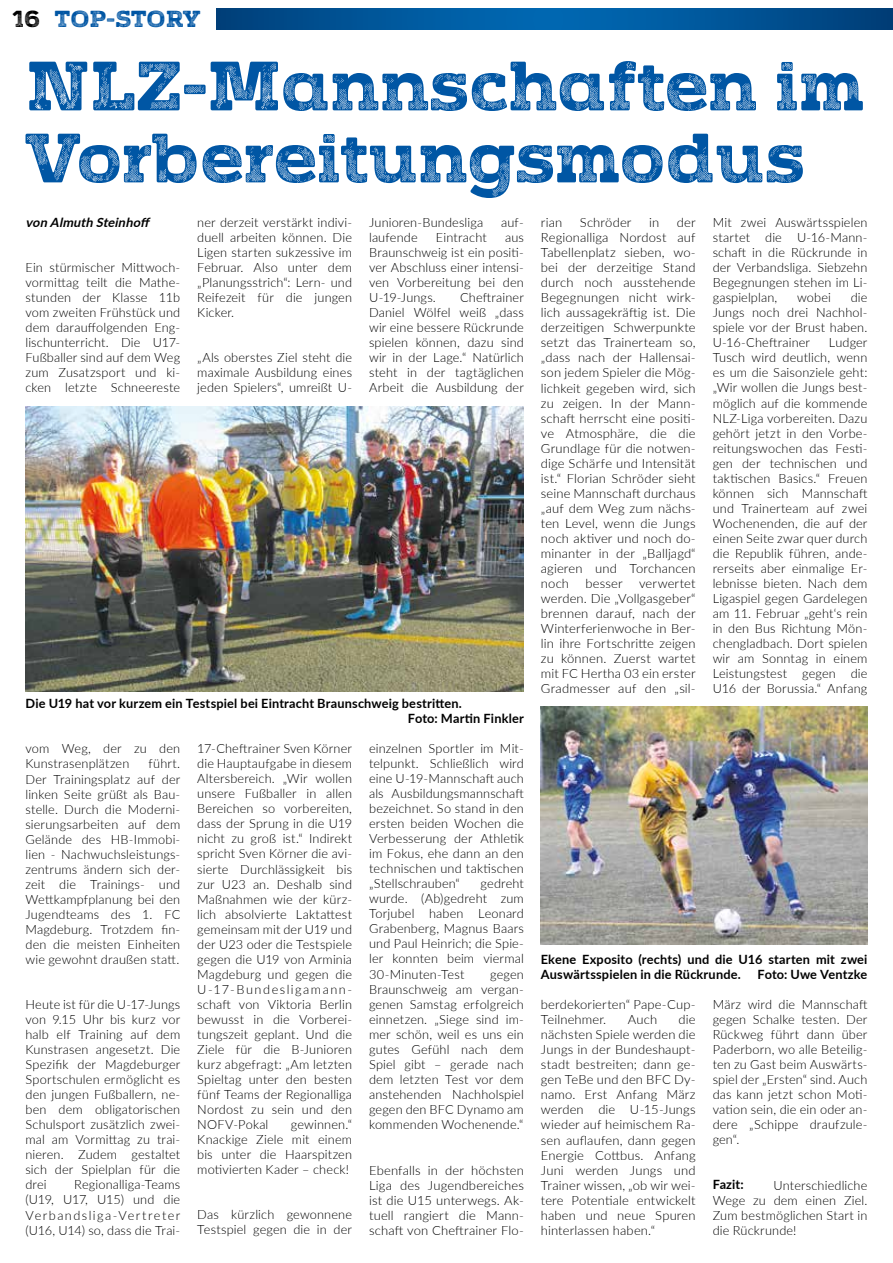
<style>
.page{position:relative;width:893px;height:1263px;background:#fff}
.page>*{position:absolute;margin:0;border:0;box-sizing:border-box;transform-origin:0 0}
.t1{font:63px/72px "Vezus Serif Texture One";letter-spacing:-.02em;color:#0056a4}
.t2{font:21px "Vezus Serif Texture One";letter-spacing:.005em;color:#0056a4}
.t3{font:300 12.75px/15px "Lato";letter-spacing:.01em;color:#000;text-align:justify}
.t4{font:700 12.75px/15px "Lato";letter-spacing:.01em;color:#000}
.t5{font:italic 700 12.75px "Lato";color:#000}
.s1{color:#000}
</style>
<div class="page">
<svg style="left:216px;top:9px;width:677px;height:21px;background:#005598"></svg>
<img style="left:26px;top:407px;width:498px;height:284px">
<img style="left:541px;top:707px;width:326px;height:238px">
<h2 class="t2" style="left:13px;top:5px;width:189px"><span class="s1">16</span> TOP-STORY</h2>
<h1 class="t1" style="left:26px;top:52px;width:841px">NLZ-Mannschaften im<br>Vorbereitungsmodus</h1>
<p class="t5" style="left:26px;top:213px;width:128px">von Almuth Steinhoff</p>
<p class="t3" style="left:26px;top:260px;width:156px">Ein stürmischer Mittwoch&shy;vormittag teilt die Mathe&shy;stunden der Klasse 11b vom zweiten Frühstück und dem darauffolgenden Eng&shy;lischunterricht. Die U17- Fußballer sind auf dem Weg zum Zusatzsport und ki&shy;cken letzte Schneereste</p>
<p class="t3" style="left:369px;top:214px;width:116px">Junioren-Bundesliga</p>
<p class="t3" style="left:501px;top:214px;width:24px">auf-</p>
<p class="t3" style="left:369px;top:229px;width:50px">laufende</p>
<p class="t3" style="left:436px;top:229px;width:52px">Eintracht</p>
<p class="t3" style="left:197px;top:214px;width:156px">ner derzeit verstärkt indivi&shy;duell arbeiten können. Die Ligen starten sukzessive im Februar. Also unter dem „Planungsstrich“: Lern- und Reifezeit für die jungen Kicker.</p>
<p class="t3" style="left:197px;top:350px;width:156px">„Als oberstes Ziel steht die maximale Ausbildung eines jeden Spielers“, umreißt U-</p>
<p class="t3" style="left:541px;top:215px;width:156px;text-indent:136px">der Regionalliga Nordost auf Tabellenplatz sieben, wo&shy;bei der derzeitige Stand durch noch ausstehende Begegnungen nicht wirk&shy;lich aussagekräftig ist. Die derzeitigen Schwerpunkte setzt das Trainerteam so, „dass nach der Hallensai&shy;son jedem Spieler die Mög&shy;lichkeit gegeben wird, sich zu zeigen. In der Mann&shy;schaft herrscht eine positi&shy;ve Atmosphäre, die die Grundlage für die notwen&shy;dige Schärfe und Intensität ist.“ Florian Schröder sieht seine Mannschaft durchaus „auf dem Weg zum nächs&shy;ten Level, wenn die Jungs noch aktiver und noch do&shy;minanter in der „Balljagd“ agieren und Torchancen noch</p>
<p class="t3" style="left:541px;top:215px;width:23px">rian</p>
<p class="t3" style="left:580px;top:215px;width:53px">Schröder</p>
<p class="t3" style="left:649px;top:215px;width:12px">in</p>
<p class="t3" style="left:713px;top:215px;width:156px">Mit zwei Auswärtsspielen startet die U-16-Mann&shy;schaft in die Rückrunde in der Verbandsliga. Siebzehn Begegnungen stehen im Li&shy;gaspielplan,</p>
<p class="t3" style="left:369px;top:229px;width:156px;text-indent:136px">aus Braunschweig ist ein positi&shy;ver Abschluss einer intensi&shy;ven Vorbereitung bei den U-19-Jungs.</p>
<p class="t3" style="left:369px;top:289px;width:156px;text-indent:91px">Cheftrainer Daniel Wölfel weiß „dass wir eine bessere Rückrunde spielen können, dazu sind wir in der Lage.“ Natürlich steht in der tagtäglichen Arbeit die Ausbildung der</p>
<p class="t3" style="left:713px;top:290px;width:156px;text-indent:138px">die Jungs noch drei Nachhol&shy;spiele vor der Brust haben.<br>U-16-Cheftrainer</p>
<p class="t3" style="left:797px;top:290px;width:35px">wobei</p>
<p class="t3" style="left:713px;top:335px;width:156px;text-indent:116px">Ludger Tusch wird deutlich, wenn es um die Saisonziele geht: „Wir wollen die Jungs best&shy;möglich auf die kommende NLZ-Liga vorbereiten. Dazu gehört jetzt in den Vorbe&shy;reitungswochen das Festi&shy;gen der technischen und taktischen Basics.“ Freuen können sich Mannschaft und Trainerteam auf zwei Wochenenden, die auf der einen Seite zwar quer durch die Republik führen, ande&shy;rerseits aber einmalige Er&shy;lebnisse bieten. Nach dem Ligaspiel gegen Gardelegen am 11. Februar „geht‘s rein in den Bus Richtung Mön&shy;chengladbach. Dort spielen wir am Sonntag in einem Leistungstest gegen die U16 der Borussia.“ Anfang</p>
<p class="t3" style="left:585px;top:575px;width:39px">besser</p>
<p class="t3" style="left:541px;top:575px;width:156px;text-indent:98px">verwertet werden. Die „Vollgasgeber“ brennen darauf, nach der Winterferienwoche in Ber&shy;lin ihre Fortschritte zeigen zu können. Zuerst wartet mit FC Hertha 03 ein erster Gradmesser auf den „sil-</p>
<p class="t4" style="left:408px;top:696px;width:117px;text-indent:-382px">Die U19 hat vor kurzem ein Testspiel bei Eintracht Braunschweig bestritten.<br>Foto: Martin Finkler</p>
<p class="t3" style="left:26px;top:741px;width:156px">vom Weg, der zu den<br>Kunstrasenplätzen</p>
<p class="t3" style="left:26px;top:756px;width:156px;text-indent:123px">führt.<br>Der Trainingsplatz auf der linken Seite grüßt als Bau&shy;stelle. Durch die Moderni&shy;sierungsarbeiten auf dem Gelände des HB-Immobi&shy;lien - Nachwuchsleistungs&shy;zentrums ändern sich der&shy;zeit die Trainings- und Wettkampfplanung bei den Jugendteams des 1. FC Magdeburg. Trotzdem fin&shy;den die meisten Einheiten wie gewohnt draußen statt.</p>
<p class="t3" style="left:26px;top:996px;width:156px">Heute ist für die U-17-Jungs von 9.15 Uhr bis kurz vor halb elf Training auf dem Kunstrasen angesetzt. Die Spezifik der Magdeburger Sportschulen ermöglicht es den jungen Fußballern, ne&shy;ben dem obligatorischen Schulsport zusätzlich zwei&shy;mal am Vormittag zu trai&shy;nieren. Zudem gestaltet sich der Spielplan für die drei</p>
<p class="t3" style="left:26px;top:1177px;width:156px;text-indent:49px">Regionalliga-Teams (U19, U17, U15) und die Verbandsliga-Vertreter (U16, U14) so, dass die Trai-</p>
<p class="t3" style="left:197px;top:741px;width:156px">17-Cheftrainer Sven Körner die Hauptaufgabe in diesem Altersbereich. „Wir wollen unsere Fußballer in allen Bereichen so vorbereiten, dass der Sprung in die U19 nicht zu groß ist.“ Indirekt spricht Sven Körner die avi&shy;sierte Durchlässigkeit bis zur U23 an. Deshalb sind Maßnahmen wie der kürz&shy;lich absolvierte Laktattest gemeinsam mit der U19 und der U23 oder die Testspiele gegen die U19 von Arminia Magdeburg und gegen die U-17-Bundesligamann&shy;schaft von Viktoria Berlin bewusst in die Vorberei&shy;tungszeit geplant. Und die Ziele für die B-Junioren kurz abgefragt: „Am letzten Spieltag unter den besten fünf Teams der Regionalliga Nordost zu sein und den NOFV-Pokal</p>
<p class="t3" style="left:197px;top:1116px;width:156px;text-indent:94px">gewinnen.“ Knackige Ziele mit einem bis unter die Haarspitzen motivierten Kader – check!</p>
<p class="t3" style="left:197px;top:1207px;width:156px">Das kürzlich gewonnene<br>Testspiel gegen die in der</p>
<p class="t3" style="left:369px;top:740px;width:156px">einzelnen Sportler im Mit&shy;telpunkt. Schließlich wird eine U-19-Mannschaft auch als Ausbildungsmannschaft bezeichnet. So stand in den ersten beiden Wochen die Verbesserung der Athletik im Fokus, ehe dann an den technischen und taktischen „Stellschrauben“</p>
<p class="t3" style="left:369px;top:876px;width:156px;text-indent:111px">gedreht wurde. (Ab)gedreht zum Torjubel haben Leonard Grabenberg, Magnus Baars und Paul Heinrich; die Spie&shy;ler konnten beim viermal 30-Minuten-Test</p>
<p class="t3" style="left:369px;top:966px;width:156px;text-indent:121px">gegen Braunschweig am vergan&shy;genen Samstag erfolgreich einnetzen. „Siege sind im&shy;mer schön, weil es uns ein gutes Gefühl nach dem Spiel gibt – gerade nach dem letzten Test vor dem anstehenden Nachholspiel gegen den BFC Dynamo am kommenden Wochenende.“</p>
<p class="t3" style="left:369px;top:1162px;width:156px">Ebenfalls in der höchsten Liga des Jugendbereiches ist die U15 unterwegs. Ak&shy;tuell rangiert die Mann&shy;schaft von Cheftrainer Flo-</p>
<p class="t4" style="left:541px;top:951px;width:328px">Ekene Exposito (rechts) und die U16 starten mit zwei<br>Auswärtsspielen in die Rückrunde.</p>
<p class="t4" style="left:757px;top:966px;width:111px">Foto: Uwe Ventzke</p>
<p class="t3" style="left:541px;top:996px;width:156px">berdekorierten“ Pape-Cup-<br>Teilnehmer.</p>
<p class="t3" style="left:541px;top:1012px;width:156px;text-indent:138px">die nächsten Spiele werden die Jungs in der Bundeshaupt&shy;stadt bestreiten; dann ge&shy;gen TeBe und den BFC Dy&shy;namo. Erst Anfang März werden die U-15-Jungs wieder auf heimischem Ra&shy;sen auflaufen, dann gegen Energie Cottbus. Anfang Juni werden Jungs und Trainer wissen, „ob wir wei&shy;tere Potentiale entwickelt haben und neue Spuren hinterlassen haben.“</p>
<p class="t3" style="left:628px;top:1012px;width:31px">Auch</p>
<p class="t3" style="left:713px;top:996px;width:156px">März wird die Mannschaft gegen Schalke testen. Der Rückweg führt dann über Paderborn, wo alle Beteilig&shy;ten zu Gast beim Auswärts&shy;spiel der „Ersten“ sind. Auch das kann jetzt schon Moti&shy;vation sein, die ein oder an&shy;dere „Schippe draufzule&shy;gen“.</p>
<p class="t4" style="left:713px;top:1177px;width:33px">Fazit:</p>
<p class="t3" style="left:713px;top:1177px;width:156px;text-indent:61px">Unterschiedliche Wege zu dem einen Ziel.<br>Zum bestmöglichen Start in die Rückrunde!</p>
</div>
